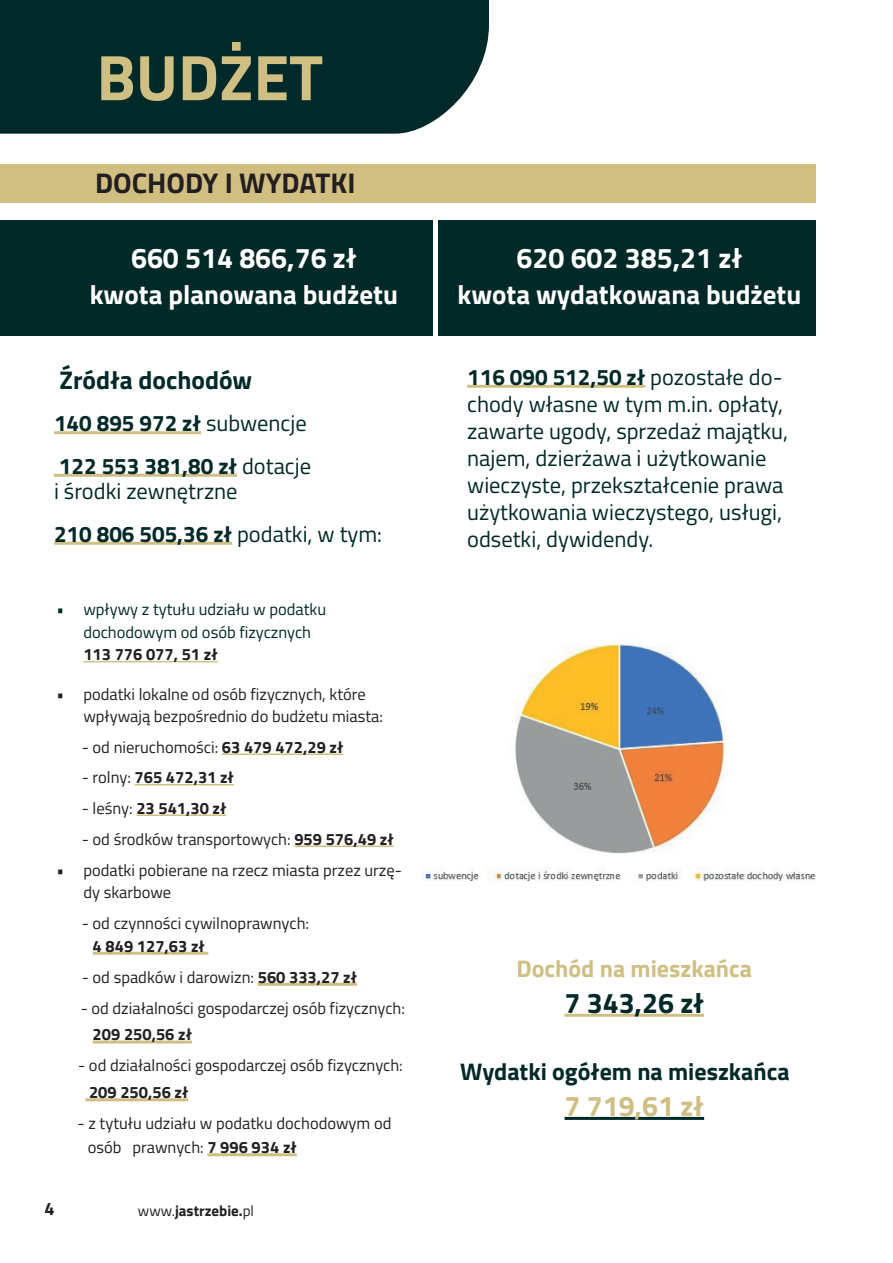
<style>
.page{position:relative;width:893px;height:1263px;background:#fff}
.page>*{position:absolute;margin:0;border:0;box-sizing:border-box;transform-origin:0 0}
.t1{font:700 64.5px "Titillium Web";color:#d0bf83}
.t2{font:700 28.5px "Titillium Web";color:#fff}
.t3{font:700 28.5px "Titillium Web";color:#231f20}
.t4{font:700 28.5px "Titillium Web";color:#002928}
.t5{font:700 28.5px "Titillium Web";color:#d0bf83}
.t6{font:700 27px "Titillium Web";color:#fff}
.t7{font:700 25.5px "Titillium Web";color:#002928}
.t8{font:700 24px "Titillium Web";color:#002928}
.t9{font:700 24px "Titillium Web";color:#d0bf83}
.t10{font:22.5px/27px "Titillium Web";color:#002928}
.t11{font:700 22.5px/42.5px "Titillium Web";color:#002928}
.t12{font:700 18px "Titillium Web";color:#231f20}
.t13{font:16.5px/22.5px "Titillium Web";color:#231f20}
.t14{font:700 16.5px "Titillium Web";color:#231f20}
.t15{font:16.5px/22.5px "Titillium Web";color:#002928}
.t16{font:700 15px "Titillium Web";color:#231f20}
.s1{font-weight:400}
.s2{font-weight:700}
</style>
<div class="page">
<div style="left:0;top:0;width:489px;height:134px;background:#002a2a"></div>
<hr style="left:54px;top:431px;width:147px;height:3px;background:#d0bf83">
<hr style="left:54px;top:474px;width:183px;height:3px;background:#d0bf83">
<hr style="left:54px;top:542px;width:178px;height:3px;background:#d0bf83">
<hr style="left:467px;top:385px;width:178px;height:3px;background:#d0bf83">
<hr style="left:564px;top:1014px;width:140px;height:3px;background:#d0bf83">
<hr style="left:564px;top:1117px;width:140px;height:3px;background:#002928">
<hr style="left:83px;top:661px;width:135px;height:1px;background:#d0bf83">
<hr style="left:222px;top:753px;width:121px;height:2px;background:#d0bf83">
<hr style="left:135px;top:784px;width:99px;height:1px;background:#d0bf83">
<hr style="left:136px;top:814px;width:90px;height:2px;background:#d0bf83">
<hr style="left:294px;top:845px;width:100px;height:2px;background:#d0bf83">
<hr style="left:93px;top:952px;width:115px;height:3px;background:#d0bf83">
<hr style="left:258px;top:983px;width:99px;height:3px;background:#d0bf83">
<hr style="left:93px;top:1040px;width:99px;height:3px;background:#d0bf83">
<hr style="left:85px;top:1098px;width:103px;height:3px;background:#d0bf83">
<hr style="left:207px;top:1153px;width:90px;height:3px;background:#d0bf83">
<div style="left:0;top:165px;width:816px;height:38px;background:#d1bf82"></div>
<div style="left:0;top:220px;width:816px;height:116px;background:#002928"></div>
<div style="left:433px;top:213px;width:5px;height:137px;background:#fff"></div>
<img style="left:421px;top:642px;width:395px;height:239px">
<h1 class="t1" style="left:97px;top:28px;width:228px">BUDŻET</h1>
<h2 class="t3" style="left:95px;top:161px;width:262px">DOCHODY I WYDATKI</h2>
<h2 class="t2" style="left:131px;top:236px;width:227px">660 514 866,76 zł</h2>
<h3 class="t6" style="left:90px;top:274px;width:310px">kwota planowana budżetu</h3>
<h3 class="t7" style="left:60px;top:361px;width:194px">Źródła dochodów</h3>
<h3 class="t11" style="left:54px;top:401px;width:259px">140 895 972 zł <span class="s1">subwencje<br></span>122 553 381,80 zł <span class="s1">dotacje</span></h3>
<h3 class="t10" style="left:54px;top:469px;width:330px;line-height:42.5px">i środki zewnętrzne<br><span class="s2">210 806 505,36 zł</span> podatki, w tym:</h3>
<p class="t15" style="left:83px;top:597px;width:244px;text-indent:-27px">• wpływy z tytułu udziału w podatku dochodowym od osób fizycznych</p>
<p class="t14" style="left:83px;top:642px;width:136px">113 776 077, 51 zł</p>
<p class="t13" style="left:83px;top:682px;width:301px;text-indent:-27px">• podatki lokalne od osób fizycznych, które wpływają bezpośrednio do budżetu miasta:</p>
<p class="t13" style="left:82px;top:735px;width:263px">- od nieruchomości: <span class="s2">63 479 472,29 zł</span></p>
<p class="t14" style="left:82px;top:765px;width:154px"><span class="s1">- rolny:</span> 765 472,31 zł</p>
<p class="t14" style="left:82px;top:795px;width:146px"><span class="s1">- leśny:</span> 23 541,30 zł</p>
<p class="t13" style="left:82px;top:827px;width:313px">- od środków transportowych: <span class="s2">959 576,49 zł</span></p>
<p class="t13" style="left:83px;top:858px;width:320px;text-indent:-27px">• podatki pobierane na rzecz miasta przez urzę&shy;dy skarbowe</p>
<p class="t13" style="left:82px;top:911px;width:229px">- od czynności cywilnoprawnych:</p>
<p class="t14" style="left:93px;top:933px;width:114px">4 849 127,63 zł</p>
<p class="t13" style="left:82px;top:965px;width:277px">- od spadków i darowizn: <span class="s2">560 333,27 zł</span></p>
<p class="t13" style="left:81px;top:996px;width:326px">- od działalności gospodarczej osób fizycznych:</p>
<p class="t14" style="left:93px;top:1022px;width:101px">209 250,56 zł</p>
<p class="t13" style="left:78px;top:1054px;width:326px">- od działalności gospodarczej osób fizycznych:</p>
<p class="t14" style="left:89px;top:1080px;width:101px">209 250,56 zł</p>
<p class="t13" style="left:88px;top:1111px;width:305px;line-height:24px;text-indent:-10px">- z tytułu udziału w podatku dochodowym od osób prawnych: <span class="s2">7 996 934 zł</span></p>
<p class="t12" style="left:45px;top:1195px;width:12px">4</p>
<p class="t16" style="left:138px;top:1199px;width:118px"><span class="s1">www.</span>jastrzebie.<span class="s1">pl</span></p>
<h2 class="t2" style="left:516px;top:236px;width:227px">620 602 385,21 zł</h2>
<h3 class="t6" style="left:457px;top:274px;width:345px">kwota wydatkowana budżetu</h3>
<h3 class="t10" style="left:467px;top:362px;width:323px"><span class="s2">116 090 512,50 zł</span> pozostałe do&shy;chody własne w tym m.in. opłaty, zawarte ugody, sprzedaż majątku, najem, dzierżawa i użytkowanie wieczyste, przekształcenie prawa użytkowania wieczystego, usługi, odsetki, dywidendy.</h3>
<h3 class="t9" style="left:516px;top:950px;width:237px">Dochód na mieszkańca</h3>
<h2 class="t4" style="left:564px;top:981px;width:141px">7 343,26 zł</h2>
<h3 class="t8" style="left:460px;top:1053px;width:331px">Wydatki ogółem na mieszkańca</h3>
<h2 class="t5" style="left:564px;top:1084px;width:141px">7 719,61 zł</h2>
</div>
